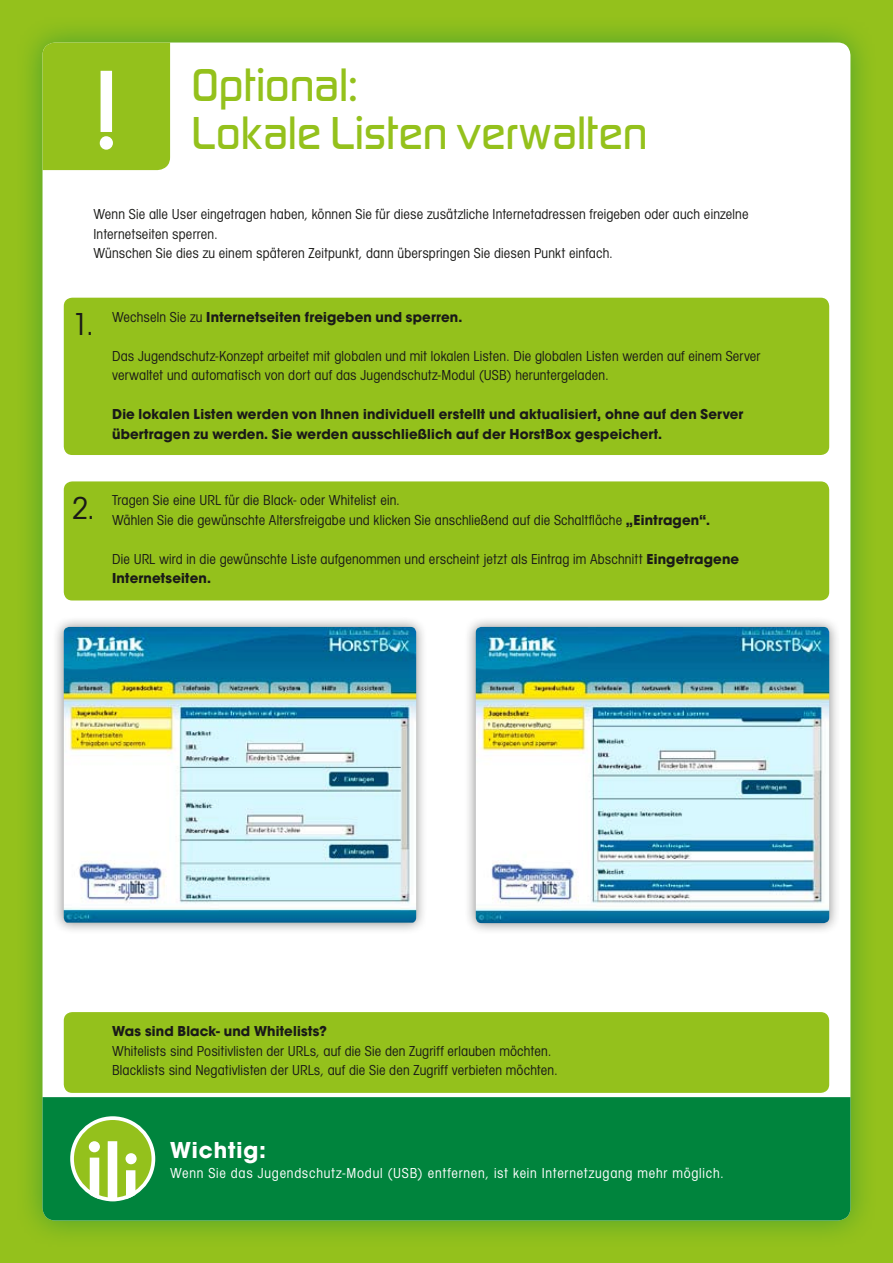
<style>
.page{position:relative;width:893px;height:1263px;background:#94c11c}
.page>*{position:absolute;margin:0;border:0;box-sizing:border-box;transform-origin:0 0}
.t1{font:500 117px "Digital Sans EF";color:#fff}
.t2{font:500 48px "Digital Sans EF";color:#94c11c}
.t3{font:condensed 33px "Avant Gard";color:#1a1a18}
.t4{font:700 24px "Avant Gard";letter-spacing:.045em;color:#fff}
.t5{font:condensed 15px/19.5px "Avant Gard";letter-spacing:.01em;color:#1a1a18}
.t6{font:700 15px/19.5px "Avant Gard";letter-spacing:.01em;color:#1a1a18}
.t7{font:condensed 15px "Avant Gard";letter-spacing:.05em;color:#fff}
.s1{font-weight:400;font-stretch:condensed}
.s2{font-weight:700;font-stretch:normal}
</style>
<div class="page">
<div style="left:13px;top:13px;width:875px;height:1244px;background:#00843d;opacity:.5"></div>
<div style="left:43px;top:43px;width:807px;height:1177px;background:#fff;border-radius:13px"></div>
<div style="left:43px;top:1097px;width:807px;height:123px;background:#00843d"></div>
<div style="left:72px;top:1118px;width:81px;height:81px;background:#94c11c;border-radius:50%"></div>
<svg style="left:89px;top:1141px;width:48px;height:60px"></svg>
<div style="left:70px;top:1116px;width:85px;height:85px;border:4px solid #fff;border-radius:50%"></div>
<div style="left:43px;top:43px;width:127px;height:127px;background:#94c11c"></div>
<div style="left:64px;top:1012px;width:765px;height:81px;background:#94c11c;border-radius:9px"></div>
<div style="left:64px;top:481px;width:765px;height:119px;background:#94c11c;border-radius:9px"></div>
<div style="left:64px;top:298px;width:765px;height:157px;background:#94c11c;border-radius:9px"></div>
<div style="left:52px;top:615px;width:382px;height:326px;background:#1a1a18;opacity:.5"></div>
<img style="left:64px;top:627px;width:352px;height:296px">
<div style="left:464px;top:615px;width:384px;height:326px;background:#1a1a18;opacity:.5"></div>
<img style="left:476px;top:627px;width:353px;height:296px">
<h1 class="t1" style="left:92px;top:40px;width:30px">!</h1>
<h2 class="t2" style="left:191px;top:56px;width:168px">Optional:</h2>
<h2 class="t2" style="left:191px;top:104px;width:458px">Lokale Listen verwalten</h2>
<p class="t5" style="left:94px;top:205px;width:656px">Wenn Sie alle User eingetragen haben, können Sie für diese zusätzliche Internetadressen freigeben oder auch einzelne<br>Internetseiten sperren.<br>Wünschen Sie dies zu einem späteren Zeitpunkt, dann überspringen Sie diesen Punkt einfach.</p>
<h3 class="t3" style="left:72px;top:306px;width:24px">1.</h3>
<p class="t6" style="left:112px;top:307px;width:352px"><span class="s1">Wechseln Sie zu</span> Internetseiten freigeben und sperren.</p>
<p class="t5" style="left:112px;top:346px;width:650px">Das Jugendschutz-Konzept arbeitet mit globalen und mit lokalen Listen. Die globalen Listen werden auf einem Server verwaltet und automatisch von dort auf das Jugendschutz-Modul (USB) heruntergeladen.</p>
<p class="t6" style="left:112px;top:404px;width:633px">Die lokalen Listen werden von Ihnen individuell erstellt und aktualisiert, ohne auf den Server übertragen zu werden. Sie werden ausschließlich auf der HorstBox gespeichert.</p>
<h3 class="t3" style="left:72px;top:490px;width:25px">2.</h3>
<p class="t5" style="left:112px;top:491px;width:600px">Tragen Sie eine URL für die Black- oder Whitelist ein.<br>Wählen Sie die gewünschte Altersfreigabe und klicken Sie anschließend auf die Schaltfläche <span class="s2">„Eintragen“.</span></p>
<p class="t5" style="left:112px;top:549px;width:629px">Die URL wird in die gewünschte Liste aufgenommen und erscheint jetzt als Eintrag im Abschnitt <span class="s2">Eingetragene<br>Internetseiten.</span></p>
<p class="t6" style="left:112px;top:1021px;width:216px">Was sind Black- und Whitelists?</p>
<p class="t5" style="left:112px;top:1041px;width:447px">Whitelists sind Positivlisten der URLs, auf die Sie den Zugriff erlauben möchten.<br>Blacklists sind Negativlisten der URLs, auf die Sie den Zugriff verbieten möchten.</p>
<h3 class="t4" style="left:170px;top:1135px;width:97px">Wichtig:</h3>
<p class="t7" style="left:170px;top:1164px;width:555px">Wenn Sie das Jugendschutz-Modul (USB) entfernen, ist kein Internetzugang mehr möglich.</p>
</div>
